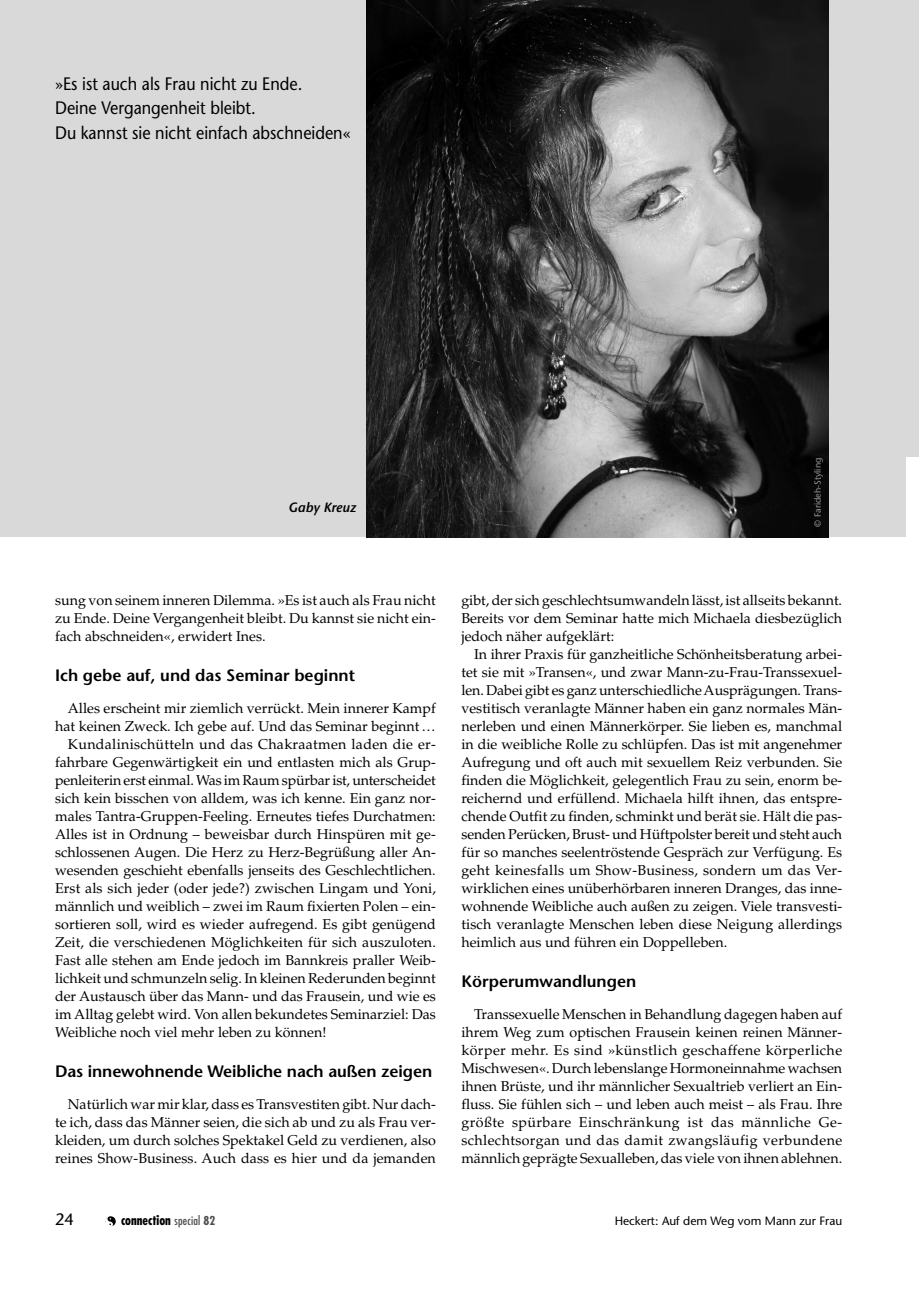
<style>
.page{position:relative;width:919px;height:1289px;background:#fff}
.page>*{position:absolute;margin:0;border:0;box-sizing:border-box;transform-origin:0 0}
.t1{font:18px/24px "Stone Sans";color:#000;scale:.9 1}
.t2{font:600 16.5px "Stone Sans";color:#000}
.t3{font:16.5px "Stone Sans";color:#000}
.t4{font:14.25px/18px "Palatino";color:#000;text-align:justify}
.t5{font:14.25px "Palatino";letter-spacing:.02em;color:#000}
.t6{font:700 condensed 13.5px "Futura";color:#000}
.t7{font:italic 600 13.5px "Stone Sans";color:#000}
.t8{font:12px "Stone Sans";color:#000}
.t9{font:9px "Stone Sans";color:#999}
.s1{font-weight:400;font-size:12px;color:#4d4d4d}
.s2{font-size:12px;color:#4d4d4d}
</style>
<div class="page">
<div style="left:905px;top:1px;width:13px;height:456px;background:#d9d9d9"></div>
<div style="left:0;top:1px;width:905px;height:536px;background:#d9d9d9"></div>
<svg style="left:106px;top:1216px;width:10px;height:10px"></svg>
<img style="left:366px;top:1px;width:462px;height:536px">
<p class="t1" style="left:55px;top:74px;width:330px">»Es ist auch als Frau nicht zu Ende.<br>Deine Vergangenheit bleibt.<br>Du kannst sie nicht einfach abschneiden«</p>
<p class="t7" style="left:288px;top:502px;width:70px">Gaby Kreuz</p>
<p class="t9" style="left:814px;top:526px;width:70px;rotate:-90deg">© Farideh-Styling</p>
<p class="t4" style="left:55px;top:592px;width:382px">sung von seinem inneren Dilemma. »Es ist auch als Frau nicht zu Ende. Deine Vergangenheit bleibt. Du kannst sie nicht ein&shy;fach abschneiden«, erwidert Ines.</p>
<p class="t2" style="left:55px;top:669px;width:301px">Ich gebe auf, und das Seminar beginnt</p>
<p class="t4" style="left:68px;top:700px;width:369px">Alles erscheint mir ziemlich verrückt. Mein innerer Kampf</p>
<p class="t4" style="left:55px;top:718px;width:382px">hat keinen Zweck. Ich gebe auf. Und das Seminar beginnt …</p>
<p class="t5" style="left:68px;top:738px;width:369px">Kundalinischütteln und das Chakraatmen laden die er-</p>
<p class="t4" style="left:55px;top:754px;width:382px">fahrbare Gegenwärtigkeit ein und entlasten mich als Grup-</p>
<p class="t4" style="left:55px;top:772px;width:382px">penleiterin erst einmal. Was im Raum spürbar ist, unterscheidet</p>
<p class="t4" style="left:55px;top:790px;width:382px">sich kein bisschen von alldem, was ich kenne. Ein ganz nor-</p>
<p class="t4" style="left:55px;top:808px;width:382px">males Tantra-Gruppen-Feeling. Erneutes tiefes Durchatmen:</p>
<p class="t4" style="left:55px;top:826px;width:382px">Alles ist in Ordnung – beweisbar durch Hinspüren mit ge-</p>
<p class="t4" style="left:55px;top:844px;width:382px">schlossenen Augen. Die Herz zu Herz-Begrüßung aller An-</p>
<p class="t4" style="left:55px;top:862px;width:382px">wesenden geschieht ebenfalls jenseits des Geschlechtlichen.</p>
<p class="t4" style="left:55px;top:880px;width:382px">Erst als sich jeder (oder jede?) zwischen Lingam und Yoni,</p>
<p class="t4" style="left:55px;top:898px;width:382px">männlich und weiblich – zwei im Raum fixierten Polen – ein-</p>
<p class="t4" style="left:55px;top:916px;width:382px">sortieren soll, wird es wieder aufregend. Es gibt genügend</p>
<p class="t4" style="left:55px;top:934px;width:382px">Zeit, die verschiedenen Möglichkeiten für sich auszuloten.</p>
<p class="t4" style="left:55px;top:952px;width:382px">Fast alle stehen am Ende jedoch im Bannkreis praller Weib-</p>
<p class="t4" style="left:55px;top:970px;width:382px">lichkeit und schmunzeln selig. In kleinen Rederunden beginnt</p>
<p class="t4" style="left:55px;top:988px;width:382px">der Austausch über das Mann- und das Frausein, und wie es</p>
<p class="t4" style="left:55px;top:1006px;width:382px">im Alltag gelebt wird. Von allen bekundetes Seminarziel: Das</p>
<p class="t4" style="left:55px;top:1024px;width:273px">Weibliche noch viel mehr leben zu können!</p>
<p class="t2" style="left:55px;top:1065px;width:378px">Das innewohnende Weibliche nach außen zeigen</p>
<p class="t4" style="left:55px;top:1096px;width:382px;text-indent:13px">Natürlich war mir klar, dass es Transvestiten gibt. Nur dach&shy;te ich, dass das Männer seien, die sich ab und zu als Frau ver&shy;kleiden, um durch solches Spektakel Geld zu verdienen, also reines Show-Business. Auch dass es hier und da jemanden</p>
<p class="t4" style="left:461px;top:592px;width:382px">gibt, der sich geschlechtsumwandeln lässt, ist allseits bekannt.<br>Bereits vor dem Seminar hatte mich Michaela diesbezüglich jedoch näher aufgeklärt:</p>
<p class="t4" style="left:461px;top:646px;width:382px;text-indent:13px">In ihrer Praxis für ganzheitliche Schönheitsberatung arbei&shy;tet sie mit »Transen«, und zwar Mann-zu-Frau-Transsexuel&shy;len. Dabei gibt es ganz unterschiedliche Ausprägungen. Trans&shy;vestitisch veranlagte Männer haben ein ganz normales Män&shy;nerleben und einen Männerkörper. Sie lieben es, manchmal in die weibliche Rolle zu schlüpfen. Das ist mit angenehmer Aufregung und oft auch mit sexuellem Reiz verbunden. Sie finden die Möglichkeit, gelegentlich Frau zu sein, enorm be&shy;reichernd und erfüllend. Michaela hilft ihnen, das entspre&shy;chende Outfit zu finden, schminkt und berät sie. Hält die pas&shy;senden Perücken, Brust- und Hüftpolster bereit und steht auch für so manches seelentröstende Gespräch zur Verfügung. Es geht keinesfalls um Show-Business, sondern um das Ver&shy;wirklichen eines unüberhörbaren inneren Dranges, das inne&shy;wohnende Weibliche auch außen zu zeigen. Viele transvesti&shy;tisch veranlagte Menschen leben diese Neigung allerdings heimlich aus und führen ein Doppelleben.</p>
<p class="t2" style="left:461px;top:975px;width:176px">Körperumwandlungen</p>
<p class="t4" style="left:461px;top:1006px;width:382px;text-indent:13px">Transsexuelle Menschen in Behandlung dagegen haben auf ihrem Weg zum optischen Frausein keinen reinen Männer&shy;körper mehr. Es sind »künstlich geschaffene körperliche Mischwesen«. Durch lebenslange Hormoneinnahme wachsen ihnen Brüste, und ihr männlicher Sexualtrieb verliert an Ein&shy;fluss. Sie fühlen sich – und leben auch meist – als Frau. Ihre größte spürbare Einschränkung ist das männliche Ge&shy;schlechtsorgan und das damit zwangsläufig verbundene männlich geprägte Sexualleben, das viele von ihnen ablehnen.</p>
<p class="t3" style="left:55px;top:1212px;width:20px">24</p>
<p class="t6" style="left:121px;top:1214px;width:96px">connection <span class="s1">special</span> <span class="s2">82</span></p>
<p class="t8" style="left:614px;top:1216px;width:229px">Heckert: Auf dem Weg vom Mann zur Frau</p>
</div>
